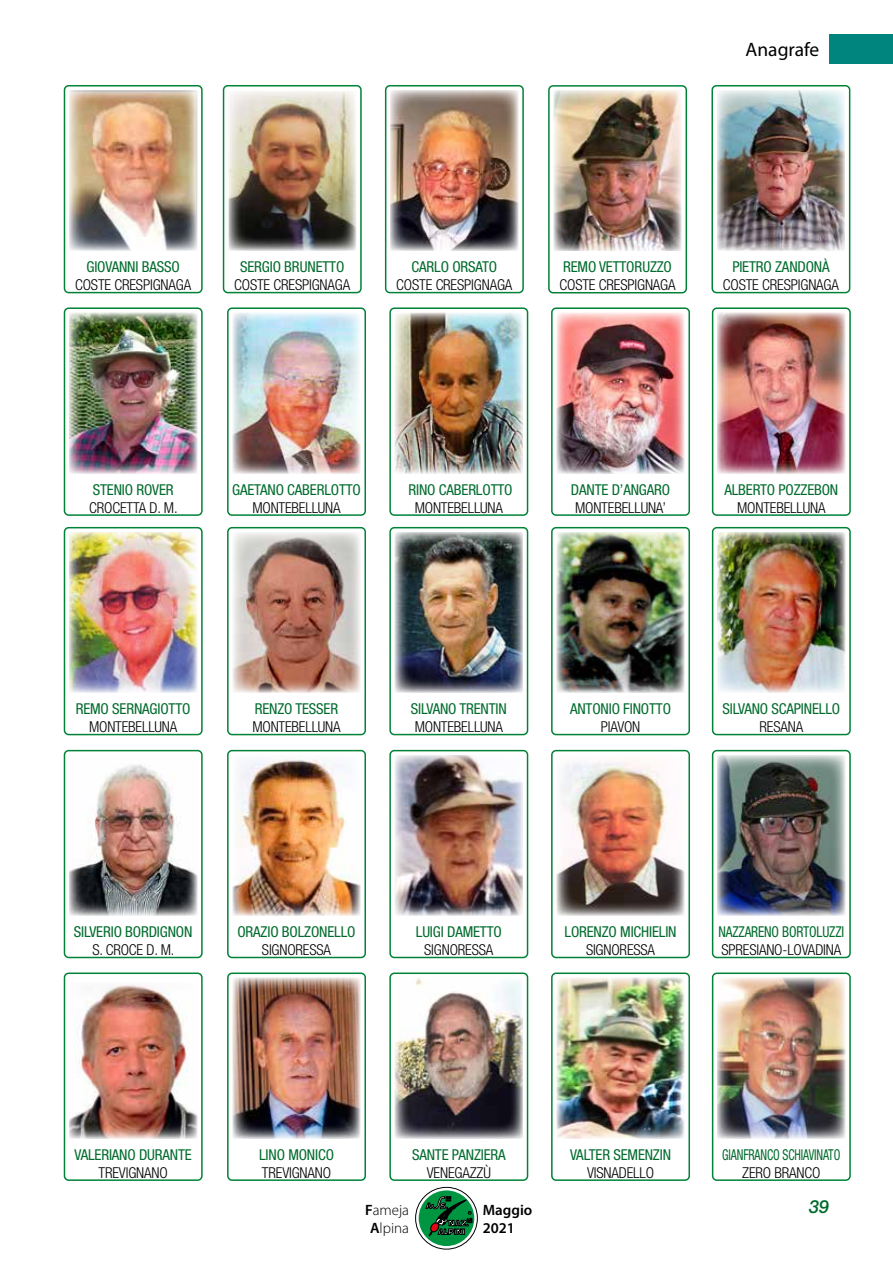
<style>
.page{position:relative;width:893px;height:1263px;background:#fff}
.page>*{position:absolute;margin:0;border:0;box-sizing:border-box;transform-origin:0 0}
.t1{font:19.5px "Myriad Pro";letter-spacing:-.005em;color:#000}
.t2{font:italic 500 18px "Helvetica Neue LT Std";color:#006b2d}
.t3{font:condensed 15px "Helvetica Neue LT Std";letter-spacing:-.01em;color:#006b2d}
.t4{font:300 condensed 15px "Helvetica Neue LT Std";letter-spacing:-.01em;color:#000}
.t5{font:condensed 15px "Helvetica Neue LT Std";letter-spacing:-.01em;color:#006b2d;scale:.8 1}
.t6{font:condensed 15px "Helvetica Neue LT Std";letter-spacing:-.01em;color:#006b2d;scale:.9 1}
.t7{font:300 15px "Myriad Pro";color:#000}
.t8{font:600 15px/18px "Myriad Pro";color:#000}
.s1{font-weight:600}
</style>
<div class="page">
<svg style="left:416px;top:1187px;width:61px;height:62px"></svg>
<div style="left:415px;top:1187px;width:63px;height:62px;border:1px solid #000;border-radius:50%"></div>
<svg style="left:419px;top:1190px;width:55px;height:56px;background:#388859"></svg>
<div style="left:829px;top:34px;width:64px;height:30px;background:#00847e"></div>
<div style="left:64px;top:307px;width:139px;height:209px;border:2px solid #008237;border-radius:4px"></div>
<img style="left:69px;top:313px;width:128px;height:160px">
<div style="left:389px;top:307px;width:139px;height:209px;border:2px solid #008237;border-radius:4px"></div>
<img style="left:395px;top:313px;width:128px;height:160px">
<div style="left:551px;top:307px;width:139px;height:209px;border:2px solid #008237;border-radius:4px"></div>
<img style="left:557px;top:313px;width:127px;height:160px">
<div style="left:389px;top:527px;width:139px;height:208px;border:2px solid #008237;border-radius:4px"></div>
<img style="left:395px;top:532px;width:128px;height:161px">
<div style="left:64px;top:750px;width:139px;height:208px;border:2px solid #008237;border-radius:4px"></div>
<img style="left:69px;top:764px;width:128px;height:152px">
<div style="left:712px;top:527px;width:139px;height:208px;border:2px solid #008237;border-radius:4px"></div>
<img style="left:717px;top:532px;width:128px;height:161px">
<div style="left:64px;top:972px;width:139px;height:209px;border:2px solid #008237;border-radius:4px"></div>
<img style="left:69px;top:985px;width:128px;height:153px">
<div style="left:227px;top:972px;width:139px;height:209px;border:2px solid #008237;border-radius:4px"></div>
<img style="left:233px;top:978px;width:127px;height:160px">
<div style="left:389px;top:972px;width:139px;height:209px;border:2px solid #008237;border-radius:4px"></div>
<img style="left:395px;top:978px;width:128px;height:160px">
<div style="left:389px;top:750px;width:139px;height:208px;border:2px solid #008237;border-radius:4px"></div>
<img style="left:395px;top:755px;width:128px;height:161px">
<div style="left:551px;top:750px;width:139px;height:208px;border:2px solid #008237;border-radius:4px"></div>
<img style="left:557px;top:762px;width:127px;height:154px">
<div style="left:551px;top:527px;width:139px;height:208px;border:2px solid #008237;border-radius:4px"></div>
<img style="left:557px;top:532px;width:127px;height:161px">
<div style="left:385px;top:85px;width:139px;height:208px;border:2px solid #008237;border-radius:4px"></div>
<img style="left:390px;top:90px;width:128px;height:161px">
<div style="left:223px;top:85px;width:139px;height:208px;border:2px solid #008237;border-radius:4px"></div>
<img style="left:228px;top:91px;width:128px;height:160px">
<div style="left:227px;top:307px;width:139px;height:209px;border:2px solid #008237;border-radius:4px"></div>
<img style="left:233px;top:313px;width:127px;height:160px">
<div style="left:712px;top:307px;width:139px;height:209px;border:2px solid #008237;border-radius:4px"></div>
<img style="left:717px;top:313px;width:128px;height:160px">
<div style="left:64px;top:527px;width:139px;height:208px;border:2px solid #008237;border-radius:4px"></div>
<img style="left:69px;top:532px;width:128px;height:161px">
<div style="left:227px;top:527px;width:139px;height:208px;border:2px solid #008237;border-radius:4px"></div>
<img style="left:233px;top:532px;width:127px;height:161px">
<div style="left:712px;top:750px;width:139px;height:208px;border:2px solid #008237;border-radius:4px"></div>
<img style="left:717px;top:755px;width:128px;height:161px">
<div style="left:548px;top:85px;width:139px;height:208px;border:2px solid #008237;border-radius:4px"></div>
<img style="left:554px;top:90px;width:128px;height:161px">
<div style="left:711px;top:85px;width:139px;height:208px;border:2px solid #008237;border-radius:4px"></div>
<img style="left:717px;top:90px;width:128px;height:161px">
<div style="left:712px;top:972px;width:139px;height:209px;border:2px solid #008237;border-radius:4px"></div>
<img style="left:717px;top:978px;width:128px;height:160px">
<div style="left:64px;top:85px;width:139px;height:208px;border:2px solid #008237;border-radius:4px"></div>
<img style="left:69px;top:90px;width:128px;height:161px">
<div style="left:551px;top:972px;width:139px;height:209px;border:2px solid #008237;border-radius:4px"></div>
<img style="left:557px;top:978px;width:127px;height:160px">
<div style="left:227px;top:750px;width:139px;height:208px;border:2px solid #008237;border-radius:4px"></div>
<img style="left:233px;top:759px;width:127px;height:157px">
<h1 class="t1" style="left:746px;top:38px;width:75px">Anagrafe</h1>
<p class="t3" style="left:87px;top:258px;width:95px">GIOVANNI BASSO</p>
<p class="t4" style="left:75px;top:276px;width:118px">COSTE CRESPIGNAGA</p>
<p class="t3" style="left:240px;top:258px;width:106px">SERGIO BRUNETTO</p>
<p class="t4" style="left:234px;top:276px;width:118px">COSTE CRESPIGNAGA</p>
<p class="t3" style="left:412px;top:258px;width:87px">CARLO ORSATO</p>
<p class="t4" style="left:396px;top:276px;width:118px">COSTE CRESPIGNAGA</p>
<p class="t3" style="left:563px;top:258px;width:110px">REMO VETTORUZZO</p>
<p class="t4" style="left:560px;top:276px;width:118px">COSTE CRESPIGNAGA</p>
<p class="t3" style="left:732px;top:258px;width:99px">PIETRO ZANDONÀ</p>
<p class="t4" style="left:723px;top:276px;width:118px">COSTE CRESPIGNAGA</p>
<p class="t3" style="left:93px;top:481px;width:82px">STENIO ROVER</p>
<p class="t4" style="left:89px;top:499px;width:90px">CROCETTA D. M.</p>
<p class="t3" style="left:232px;top:481px;width:130px">GAETANO CABERLOTTO</p>
<p class="t4" style="left:252px;top:499px;width:90px">MONTEBELLUNA</p>
<p class="t3" style="left:409px;top:481px;width:106px">RINO CABERLOTTO</p>
<p class="t4" style="left:415px;top:499px;width:90px">MONTEBELLUNA</p>
<p class="t3" style="left:571px;top:481px;width:101px">DANTE D’ANGARO</p>
<p class="t4" style="left:575px;top:499px;width:92px">MONTEBELLUNA’</p>
<p class="t3" style="left:724px;top:481px;width:115px">ALBERTO POZZEBON</p>
<p class="t4" style="left:737px;top:499px;width:90px">MONTEBELLUNA</p>
<p class="t3" style="left:76px;top:700px;width:116px">REMO SERNAGIOTTO</p>
<p class="t4" style="left:89px;top:718px;width:90px">MONTEBELLUNA</p>
<p class="t3" style="left:255px;top:700px;width:85px">RENZO TESSER</p>
<p class="t4" style="left:252px;top:718px;width:90px">MONTEBELLUNA</p>
<p class="t3" style="left:411px;top:700px;width:97px">SILVANO TRENTIN</p>
<p class="t4" style="left:415px;top:718px;width:90px">MONTEBELLUNA</p>
<p class="t3" style="left:570px;top:700px;width:102px">ANTONIO FINOTTO</p>
<p class="t4" style="left:601px;top:718px;width:41px">PIAVON</p>
<p class="t3" style="left:722px;top:700px;width:119px">SILVANO SCAPINELLO</p>
<p class="t4" style="left:759px;top:718px;width:45px">RESANA</p>
<p class="t3" style="left:74px;top:923px;width:120px">SILVERIO BORDIGNON</p>
<p class="t4" style="left:92px;top:941px;width:84px">S. CROCE D. M.</p>
<p class="t3" style="left:237px;top:923px;width:120px">ORAZIO BOLZONELLO</p>
<p class="t4" style="left:262px;top:941px;width:71px">SIGNORESSA</p>
<p class="t3" style="left:416px;top:923px;width:87px">LUIGI DAMETTO</p>
<p class="t4" style="left:424px;top:941px;width:71px">SIGNORESSA</p>
<p class="t3" style="left:564px;top:923px;width:114px">LORENZO MICHIELIN</p>
<p class="t4" style="left:586px;top:941px;width:71px">SIGNORESSA</p>
<p class="t6" style="left:718px;top:923px;width:141px">NAZZARENO BORTOLUZZI</p>
<p class="t4" style="left:721px;top:941px;width:121px">SPRESIANO-LOVADINA</p>
<p class="t3" style="left:75px;top:1146px;width:119px">VALERIANO DURANTE</p>
<p class="t4" style="left:99px;top:1164px;width:71px">TREVIGNANO</p>
<p class="t3" style="left:259px;top:1146px;width:76px">LINO MONICO</p>
<p class="t4" style="left:262px;top:1164px;width:71px">TREVIGNANO</p>
<p class="t3" style="left:412px;top:1146px;width:95px">SANTE PANZIERA</p>
<p class="t4" style="left:427px;top:1164px;width:66px">VENEGAZZÙ</p>
<p class="t3" style="left:570px;top:1146px;width:102px">VALTER SEMENZIN</p>
<p class="t4" style="left:587px;top:1164px;width:68px">VISNADELLO</p>
<p class="t5" style="left:722px;top:1146px;width:149px">GIANFRANCO SCHIAVINATO</p>
<p class="t4" style="left:742px;top:1164px;width:80px">ZERO BRANCO</p>
<p class="t7" style="left:365px;top:1201px;width:46px"><span class="s1">F</span>ameja</p>
<p class="t2" style="left:809px;top:1196px;width:22px">39</p>
<p class="t7" style="left:370px;top:1219px;width:40px"><span class="s1">A</span>lpina</p>
<p class="t8" style="left:483px;top:1200px;width:51px">Maggio<br>2021</p>
</div>
